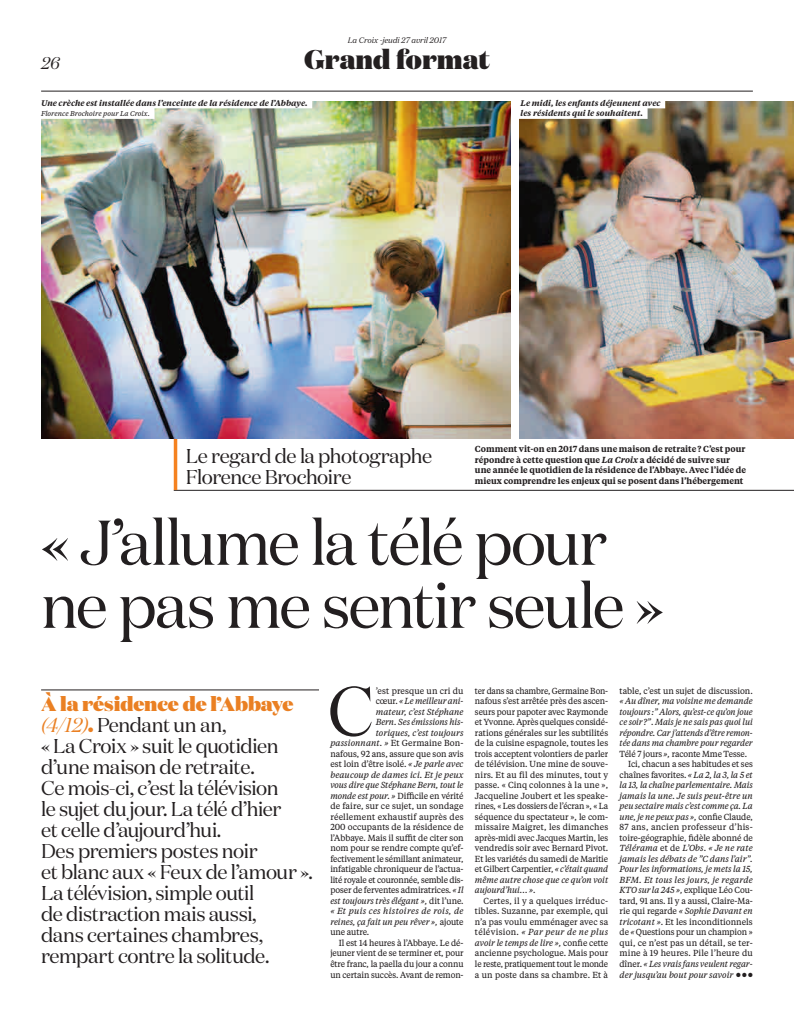
<style>
.page{position:relative;width:794px;height:1021px;background:#fff}
.page>*{position:absolute;margin:0;border:0;box-sizing:border-box;transform-origin:0 0}
.t1{font:70px "Domaine Display";color:#231f20;scale:.96 1}
.t2{font:63px/63px "Domaine Display";letter-spacing:-.03em;color:#231f20}
.t3{font:900 27px "Domaine Display";letter-spacing:.005em;color:#231f20}
.t4{font:20px/21px "Domaine Display";letter-spacing:-.02em;color:#231f20}
.t5{font:italic 17px "Domaine Display";color:#231f20}
.t6{font:8.8px/10.5px "Tiempos Text";letter-spacing:-.01em;color:#231f20;text-align:justify;scale:.94 1}
.t7{font:8.8px/10.5px "Tiempos Text";letter-spacing:-.01em;color:#231f20;text-align:justify;scale:.96 1}
.t8{font:8.8px "Tiempos Text";letter-spacing:-.01em;color:#231f20}
.t9{font:italic 8.8px "Tiempos Text";letter-spacing:-.015em;color:#231f20;scale:.96 1}
.t10{font:600 8.8px/10.5px "Tiempos Text";color:#231f20;scale:.96 1}
.t11{font:italic 8.8px "Tiempos Text";letter-spacing:-.015em;color:#231f20}
.t12{font:8.8px "Tiempos Text";letter-spacing:-.01em;color:#231f20;scale:.95 1}
.t13{font:italic 8.8px "Tiempos Text";letter-spacing:-.015em;color:#231f20;scale:.95 1}
.t14{font:8.8px "Tiempos Text";letter-spacing:.01em;color:#231f20}
.t15{font:italic 8.8px "Tiempos Text";letter-spacing:.005em;color:#231f20}
.t16{font:italic 8.8px "Tiempos Text";letter-spacing:-.015em;color:#231f20;scale:.94 1}
.t17{font:8.8px "Tiempos Text";letter-spacing:.015em;color:#231f20}
.t18{font:italic 8.8px "Tiempos Text";letter-spacing:.025em;color:#231f20}
.t19{font:8.8px "Tiempos Text";letter-spacing:.02em;color:#231f20}
.t20{font:italic 8.8px "Tiempos Text";letter-spacing:.015em;color:#231f20}
.t21{font:italic 600 8.1px/10.5px "Tiempos Text";color:#231f20}
.t22{font:italic 8px "Domaine Text";letter-spacing:-.015em;color:#231f20}
.t23{font:7.3px "La Croix";color:#231f20;scale:.96 1}
.t24{font:italic 7px "Tiempos Text";color:#231f20}
.s1{font-style:italic}
.s2{font-weight:900;color:#ea8023}
.s3{font-style:italic;color:#ea8023}
.s4{font-style:normal}
</style>
<div class="page">
<hr style="left:41px;top:91px;width:712px;height:1px;background:#231f20">
<hr style="left:174px;top:490px;width:620px;height:1px;background:#231f20">
<hr style="left:174px;top:427px;width:3px;height:63px;background:#f58220">
<img style="left:520px;top:102px;width:274px;height:336px">
<img style="left:41px;top:102px;width:469px;height:336px">
<hr style="left:41px;top:689px;width:278px;height:1px;background:#231f20">
<div style="left:516px;top:94px;width:149px;height:14px;background:#fff"></div>
<div style="left:516px;top:105px;width:131px;height:14px;background:#fff"></div>
<div style="left:37px;top:94px;width:275px;height:14px;background:#fff"></div>
<div style="left:37px;top:105px;width:117px;height:14px;background:#fff"></div>
<p class="t22" style="left:348px;top:35px;width:100px">La Croix -jeudi 27 avril 2017</p>
<h3 class="t5" style="left:41px;top:53px;width:20px">26</h3>
<h3 class="t3" style="left:304px;top:42px;width:187px">Grand format</h3>
<p class="t21" style="left:41px;top:97px;width:268px">Une crèche est installée dans l’enceinte de la résidence de l’Abbaye.</p>
<p class="t24" style="left:41px;top:109px;width:110px">Florence Brochoire pour La Croix.</p>
<p class="t21" style="left:520px;top:97px;width:141px">Le midi, les enfants déjeunent avec les résidents qui le souhaitent.</p>
<h3 class="t4" style="left:186px;top:445px;width:248px">Le regard de la photographe<br>Florence Brochoire</h3>
<p class="t10" style="left:475px;top:443px;width:284px">Comment vit-on en 2017 dans une maison de retraite? C’est pour répondre à cette question que <span class="s1">La Croix</span> a décidé de suivre sur une année le quotidien de la résidence de l’Abbaye. Avec l’idée de mieux comprendre les enjeux qui se posent dans l’hébergement</p>
<h2 class="t2" style="left:41px;top:510px;width:623px">« J’allume la télé pour ne pas me sentir seule »</h2>
<p class="t4" style="left:41px;top:693px;width:273px"><span class="s2">À la résidence de l’Abbaye </span><span class="s3">(4/12)</span><span class="s2">.</span> Pendant un an,<br>« La Croix » suit le quotidien d’une maison de retraite.<br>Ce mois-ci, c’est la télévision<br>le sujet du jour. La télé d’hier<br>et celle d’aujourd’hui.<br>Des premiers postes noir<br>et blanc aux « Feux de l’amour ».<br>La télévision, simple outil<br>de distraction mais aussi,<br>dans certaines chambres, rempart contre la solitude.</p>
<h1 class="t1" style="left:328px;top:668px;width:49px">C</h1>
<p class="t8" style="left:376px;top:685px;width:89px">’est presque un cri du</p>
<p class="t9" style="left:376px;top:695px;width:93px"><span class="s4">cœur.</span> « Le meilleur ani-</p>
<p class="t11" style="left:376px;top:705px;width:89px">mateur, c’est Stéphane</p>
<p class="t9" style="left:376px;top:716px;width:93px">Bern. Ses émissions his-</p>
<p class="t11" style="left:376px;top:726px;width:89px">toriques, c’est toujours</p>
<p class="t8" style="left:330px;top:737px;width:135px"><span class="s1">passionnant. »</span> Et Germaine Bon-</p>
<p class="t8" style="left:330px;top:748px;width:135px">nafous, 92 ans, assure que son avis</p>
<p class="t8" style="left:330px;top:758px;width:135px">est loin d’être isolé. <span class="s1">« Je parle avec</span></p>
<p class="t15" style="left:330px;top:768px;width:135px">beaucoup de dames ici. Et je peux</p>
<p class="t9" style="left:330px;top:779px;width:140px">vous dire que Stéphane Bern, tout le</p>
<p class="t7" style="left:330px;top:790px;width:140px"><span class="s1">monde est pour. »</span> Difficile en vérité</p>
<p class="t8" style="left:330px;top:800px;width:135px">de faire, sur ce sujet, un sondage</p>
<p class="t17" style="left:330px;top:811px;width:135px">réellement exhaustif auprès des</p>
<p class="t8" style="left:330px;top:821px;width:135px">200 occupants de la résidence de</p>
<p class="t8" style="left:330px;top:832px;width:135px">l’Abbaye. Mais il suffit de citer son</p>
<p class="t8" style="left:330px;top:842px;width:135px">nom pour se rendre compte qu’ef-</p>
<p class="t12" style="left:330px;top:853px;width:142px">fectivement le sémillant animateur,</p>
<p class="t7" style="left:330px;top:863px;width:140px">infatigable chroniqueur de l’actua-</p>
<p class="t12" style="left:330px;top:874px;width:142px">lité royale et couronnée, semble dis-</p>
<p class="t7" style="left:330px;top:884px;width:140px">poser de ferventes admiratrices. <span class="s1">« Il</span></p>
<p class="t9" style="left:330px;top:894px;width:140px">est toujours très élégant », <span class="s4">dit l’une.</span></p>
<p class="t18" style="left:330px;top:905px;width:135px">« Et puis ces histoires de rois, de</p>
<p class="t9" style="left:330px;top:915px;width:140px">reines, ça fait un peu rêver », <span class="s4">ajoute</span></p>
<p class="t7" style="left:330px;top:926px;width:42px">une autre.</p>
<p class="t7" style="left:339px;top:937px;width:131px">Il est 14 heures à l’Abbaye. Le dé-</p>
<p class="t12" style="left:330px;top:947px;width:142px">jeuner vient de se terminer et, pour</p>
<p class="t12" style="left:330px;top:958px;width:142px">être franc, la paella du jour a connu</p>
<p class="t12" style="left:330px;top:968px;width:142px">un certain succès. Avant de remon-</p>
<p class="t6" style="left:475px;top:685px;width:143px">ter dans sa chambre, Germaine Bon&shy;nafous s’est arrêtée près des ascen&shy;seurs pour papoter avec Raymonde et Yvonne. Après quelques considé&shy;rations générales sur les subtilités de la cuisine espagnole, toutes les trois acceptent volontiers de parler de télévision. Une mine de souve&shy;nirs. Et au fil des minutes, tout y passe. « Cinq colonnes à la une », Jacqueline Joubert et les speake&shy;rines, « Les dossiers de l’écran », « La séquence du spectateur », le com&shy;missaire Maigret, les dimanches après-midi avec Jacques Martin, les vendredis soir avec Bernard Pivot.<br>Et les variétés du samedi de Maritie et Gilbert Carpentier, <span class="s1">« c’était quand même autre chose que ce qu’on voit aujourd’hui… »</span>.</p>
<p class="t7" style="left:475px;top:895px;width:140px;text-indent:9px">Certes, il y a quelques irréduc&shy;tibles. Suzanne, par exemple, qui n’a pas voulu emménager avec sa télévision. <span class="s1">« Par peur de ne plus avoir le temps de lire »,</span> confie cette ancienne psychologue. Mais pour le reste, pratiquement tout le monde a un poste dans sa chambre. Et à</p>
<p class="t8" style="left:619px;top:684px;width:135px">table, c’est un sujet de discussion.</p>
<p class="t9" style="left:619px;top:695px;width:140px">« Au dîner, ma voisine me demande</p>
<p class="t13" style="left:619px;top:705px;width:142px">toujours:” Alors, qu’est-ce qu’on joue</p>
<p class="t13" style="left:619px;top:716px;width:142px">ce soir?”<span class="s4">.</span> Mais je ne sais pas quoi lui</p>
<p class="t16" style="left:619px;top:726px;width:143px">répondre. Car j’attends d’être remon-</p>
<p class="t13" style="left:619px;top:737px;width:142px">tée dans ma chambre pour regarder</p>
<p class="t12" style="left:619px;top:748px;width:136px">Télé 7 jours <span class="s1">»,</span> raconte Mme Tesse.</p>
<p class="t7" style="left:628px;top:758px;width:131px">Ici, chacun a ses habitudes et ses</p>
<p class="t7" style="left:619px;top:769px;width:140px">chaînes favorites. <span class="s1">« La 2, la 3, la 5 et</span></p>
<p class="t9" style="left:619px;top:779px;width:140px">la 13, la chaîne parlementaire. Mais</p>
<p class="t11" style="left:619px;top:789px;width:135px">jamais la une. Je suis peut-être un</p>
<p class="t9" style="left:619px;top:800px;width:140px">peu sectaire mais c’est comme ça. La</p>
<p class="t9" style="left:619px;top:810px;width:140px">une, je ne peux pas », <span class="s4">confie Claude,</span></p>
<p class="t19" style="left:619px;top:821px;width:135px">87 ans, ancien professeur d’his-</p>
<p class="t8" style="left:619px;top:832px;width:135px">toire-géographie, fidèle abonné de</p>
<p class="t15" style="left:619px;top:842px;width:135px">Télérama <span class="s4">et de</span> L’Obs<span class="s4">.</span> « Je ne rate</p>
<p class="t11" style="left:619px;top:852px;width:135px">jamais les débats de ”C dans l’air”.</p>
<p class="t11" style="left:619px;top:863px;width:135px">Pour les informations, je mets la 15,</p>
<p class="t20" style="left:619px;top:873px;width:135px">BFM. Et tous les jours, je regarde</p>
<p class="t7" style="left:619px;top:884px;width:140px"><span class="s1">KTO sur la 245 »,</span> explique Léo Cou-</p>
<p class="t8" style="left:619px;top:895px;width:135px">tard, 91 ans. Il y a aussi, Claire-Ma-</p>
<p class="t11" style="left:619px;top:905px;width:135px"><span class="s4">rie qui regarde</span> « Sophie Davant en</p>
<p class="t8" style="left:619px;top:916px;width:135px"><span class="s1">tricotant »</span>. Et les inconditionnels</p>
<p class="t7" style="left:619px;top:926px;width:140px">de <span class="s1">«</span> Questions pour un champion »</p>
<p class="t14" style="left:619px;top:937px;width:135px">qui, ce n’est pas un détail, se ter-</p>
<p class="t14" style="left:619px;top:947px;width:135px">mine à 19 heures. Pile l’heure du</p>
<p class="t9" style="left:619px;top:957px;width:140px"><span class="s4">dîner.</span> « Les vrais fans veulent regar-</p>
<p class="t11" style="left:619px;top:968px;width:115px">der jusqu’au bout pour savoir</p>
<p class="t23" style="left:736px;top:969px;width:19px">PPP</p>
</div>
